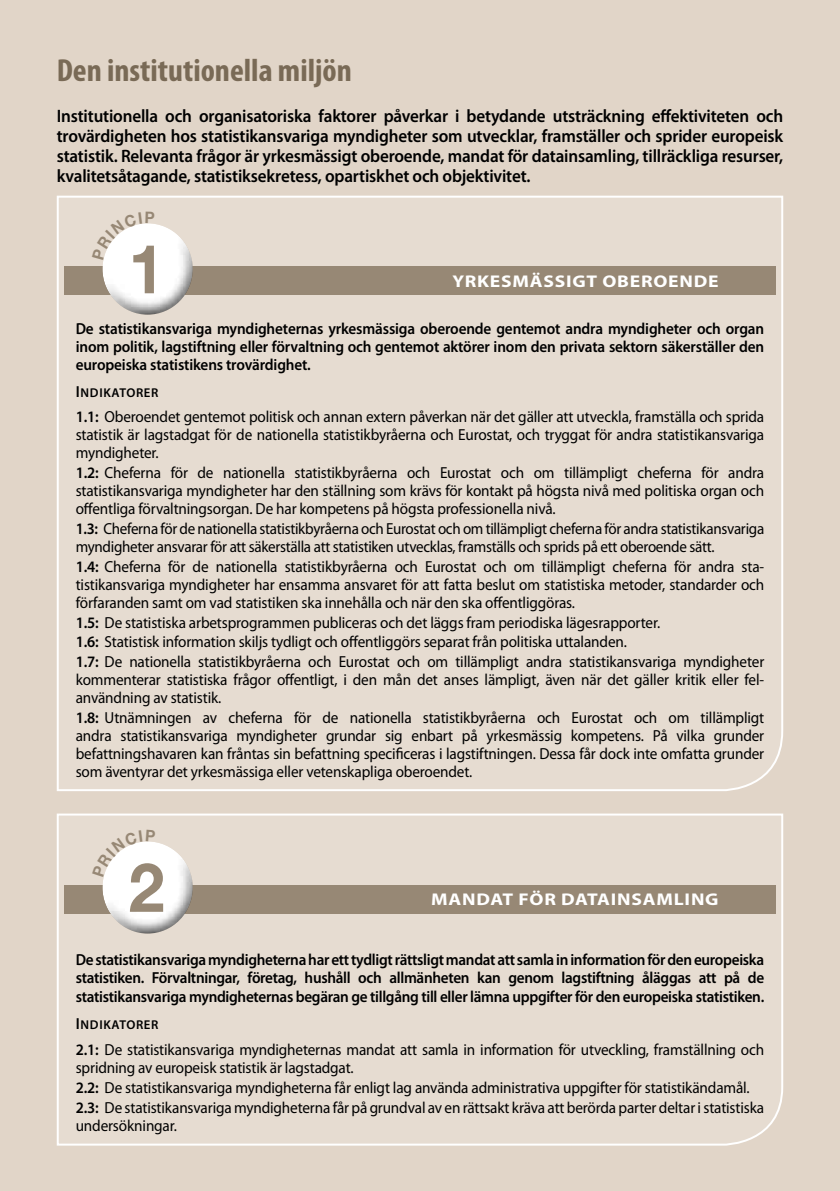
<style>
.page{position:relative;width:840px;height:1191px;background:#fff}
.page>*{position:absolute;margin:0;border:0;box-sizing:border-box;transform-origin:0 0}
.t1{font:700 68px "Helvetica Neue LT Std";color:#978875;scale:.95 1}
.t2{font:700 condensed 32px "Myriad Pro";color:#796a56}
.t3{font:600 18px/20px "Myriad Pro";letter-spacing:-.01em;color:#000;text-align:justify;scale:.95 1}
.t4{font:700 17px "Myriad Pro";letter-spacing:.04em;color:#fff;scale:1.15 1}
.t5{font:16px/18px "Myriad Pro";letter-spacing:-.01em;color:#000;scale:.95 1}
.t6{font:600 16px/18.4px "Myriad Pro";letter-spacing:-.015em;color:#000;text-align:justify;scale:.95 1}
.t7{font:16px/18px "Myriad Pro";letter-spacing:-.01em;color:#000;scale:.94 1}
.t8{font:600 12.8px "Myriad Pro";letter-spacing:.05em;color:#000}
.s1{font-size:16px}
.s2{font-weight:600}
</style>
<div class="page">
<div style="left:0;top:0;width:839px;height:1191px;background:#e1d5c8"></div>
<div style="left:56px;top:813px;width:727px;height:333px;background:#e6dcd1"></div>
<div style="left:64px;top:884px;width:711px;height:29px;background:#978875"></div>
<div style="left:87px;top:825px;width:105px;height:60px;background:#e6dcd1"></div>
<div style="left:94px;top:849px;width:115px;height:87px;background:#000;opacity:.92"></div>
<div style="left:56px;top:195px;width:727px;height:596px;background:#e6dcd1"></div>
<div style="left:64px;top:266px;width:711px;height:29px;background:#978875"></div>
<div style="left:87px;top:206px;width:105px;height:60px;background:#e6dcd1"></div>
<div style="left:94px;top:231px;width:115px;height:85px;background:#000;opacity:.92"></div>
<svg style="left:92px;top:830px;width:63px;height:47px"></svg>
<svg style="left:92px;top:212px;width:62px;height:48px"></svg>
<h2 class="t2" style="left:57px;top:50px;width:296px">Den institutionella miljön</h2>
<p class="t3" style="left:57px;top:106px;width:766px">Institutionella och organisatoriska faktorer påverkar i betydande utsträckning effektiviteten och trovärdigheten hos statistikansvariga myndigheter som utvecklar, framställer och sprider europeisk statistik. Relevanta frågor är yrkesmässigt oberoende, mandat för datainsamling, tillräckliga resurser, kvalitetsåtagande, statistiksekretess, opartiskhet och objektivitet.</p>
<h1 class="t1" style="left:128px;top:227px;width:39px">1</h1>
<p class="t4" style="left:452px;top:271px;width:233px">YRKESMÄSSIGT OBEROENDE</p>
<p class="t6" style="left:76px;top:320px;width:725px">De statistikansvariga myndigheternas yrkesmässiga oberoende gentemot andra myndigheter och organ inom politik, lagstiftning eller förvaltning och gentemot aktörer inom den privata sektorn säkerställer den europeiska statistikens trovärdighet.</p>
<p class="t8" style="left:76px;top:385px;width:84px"><span class="s1">I</span>ndi katorer</p>
<p class="t5" style="left:76px;top:408px;width:725px;text-align:justify"><span class="s2">1.1:</span> Oberoendet gentemot politisk och annan extern påverkan när det gäller att utveckla, framställa och sprida statistik är lagstadgat för de nationella statistikbyråerna och Eurostat, och tryggat för andra statistikansvariga myndigheter.</p>
<p class="t5" style="left:76px;top:464px;width:725px;text-align:justify"><span class="s2">1.2:</span> Cheferna för de nationella statistikbyråerna och Eurostat och om tillämpligt cheferna för andra statistikansvariga myndigheter har den ställning som krävs för kontakt på högsta nivå med politiska organ och offentliga förvaltningsorgan. De har kompetens på högsta professionella nivå.</p>
<p class="t7" style="left:76px;top:520px;width:733px"><span class="s2">1.3:</span> Cheferna för de nationella statistikbyråerna och Eurostat och om tillämpligt cheferna för andra statistikansvariga myndigheter ansvarar för att säkerställa att statistiken utvecklas, framställs och sprids på ett oberoende sätt.</p>
<p class="t5" style="left:76px;top:557px;width:726px;text-align:justify"><span class="s2">1.4:</span> Cheferna för de nationella statistikbyråerna och Eurostat och om tillämpligt cheferna för andra sta&shy;tistikansvariga myndigheter har ensamma ansvaret för att fatta beslut om statistiska metoder, standarder och förfaranden samt om vad statistiken ska innehålla och när den ska offentliggöras.</p>
<p class="t5" style="left:76px;top:612px;width:726px;line-height:19.8px"><span class="s2">1.5:</span> De statistiska arbetsprogrammen publiceras och det läggs fram periodiska lägesrapporter.<br><span class="s2">1.6:</span> Statistisk information skiljs tydligt och offentliggörs separat från politiska uttalanden.<br><span class="s2">1.7:</span> De nationella statistikbyråerna och Eurostat och om tillämpligt andra statistikansvariga myndigheter</p>
<p class="t5" style="left:76px;top:671px;width:725px">kommenterar statistiska frågor offentligt, i den mån det anses lämpligt, även när det gäller kritik eller fel&shy;användning av statistik.</p>
<p class="t5" style="left:76px;top:709px;width:725px;text-align:justify"><span class="s2">1.8:</span> Utnämningen av cheferna för de nationella statistikbyråerna och Eurostat och om tillämpligt andra statistikansvariga myndigheter grundar sig enbart på yrkesmässig kompetens. På vilka grunder befattningshavaren kan fråntas sin befattning specificeras i lagstiftningen. Dessa får dock inte omfatta grunder som äventyrar det yrkesmässiga eller vetenskapliga oberoendet.</p>
<h1 class="t1" style="left:128px;top:845px;width:39px">2</h1>
<p class="t4" style="left:431px;top:890px;width:251px">MANDAT FÖR DATAINSAMLING</p>
<p class="t6" style="left:76px;top:950px;width:726px">De statistikansvariga myndigheterna har ett tydligt rättsligt mandat att samla in information för den europeiska statistiken. Förvaltningar, företag, hushåll och allmänheten kan genom lagstiftning åläggas att på de statistikansvariga myndigheternas begäran ge tillgång till eller lämna uppgifter för den europeiska statistiken.</p>
<p class="t8" style="left:76px;top:1017px;width:84px"><span class="s1">I</span>ndi katorer</p>
<p class="t5" style="left:76px;top:1040px;width:725px"><span class="s2">2.1:</span> De statistikansvariga myndigheternas mandat att samla in information för utveckling, framställning och spridning av europeisk statistik är lagstadgat.</p>
<p class="t5" style="left:76px;top:1078px;width:725px;line-height:20px"><span class="s2">2.2:</span> De statistikansvariga myndigheterna får enligt lag använda administrativa uppgifter för statistikändamål.<br><span class="s2">2.3:</span> De statistikansvariga myndigheterna får på grundval av en rättsakt kräva att berörda parter deltar i statistiska</p>
<p class="t5" style="left:76px;top:1117px;width:108px">undersökningar.</p>
</div>
